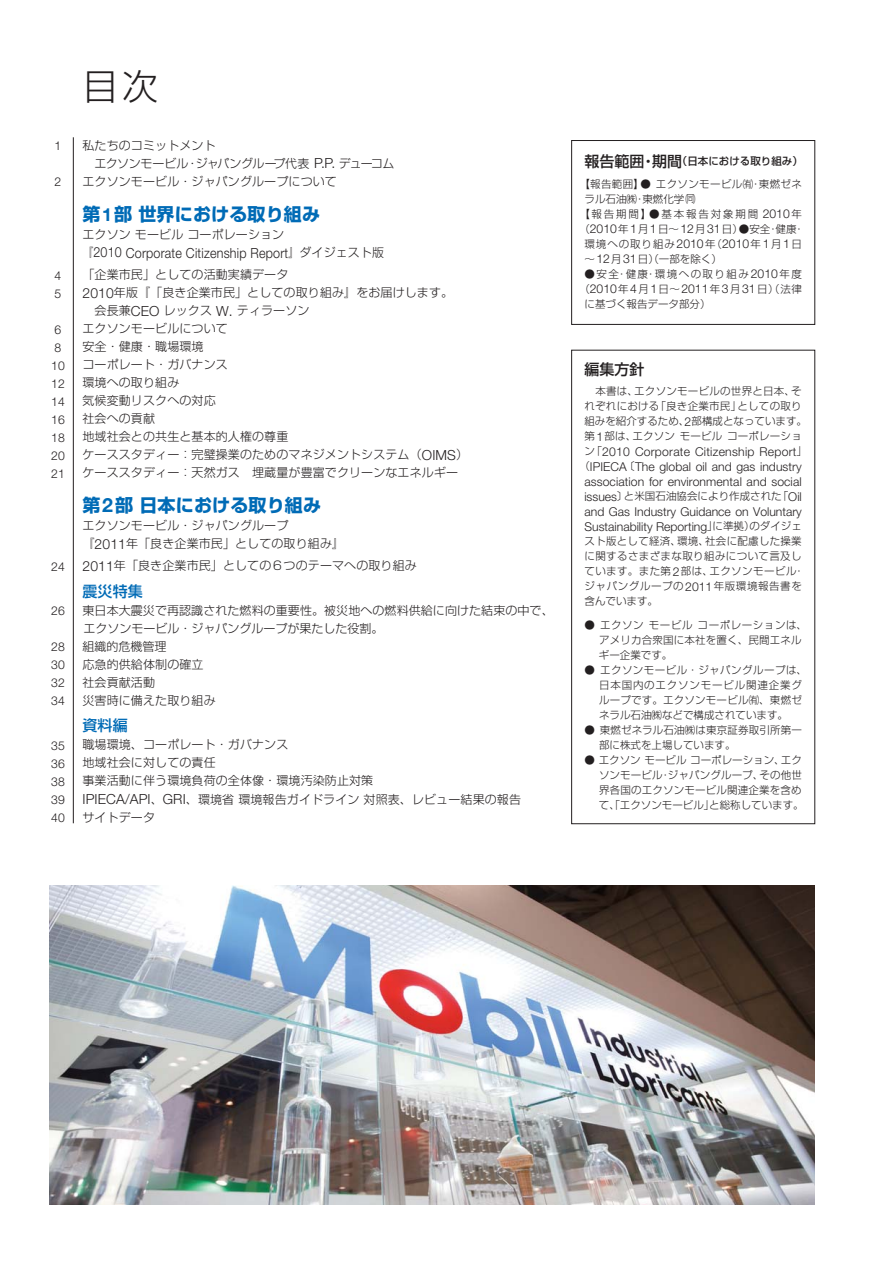
<style>
.page{position:relative;width:893px;height:1263px;background:#fff}
.page>*{position:absolute;margin:0;border:0;box-sizing:border-box;transform-origin:0 0}
.t1{font:36px "Shin Go Pro Light 90 msp RKSJ H";color:#231f20}
.t2{font:18px "Shin Go Pro Bold 90 msp RKSJ H";letter-spacing:.01em;color:#006bb6}
.t3{font:15px "Shin Go Pro Medium 90 msp RKSJ H";letter-spacing:.01em;color:#006bb6}
.t4{font:15px "Shin Go Pro Medium 90 msp RKSJ H";color:#231f20}
.t5{font:300 13.95px "Helvetica Neue";letter-spacing:.015em;color:#231f20;scale:.9 1}
.t6{font:300 12.15px/15px "Helvetica Neue";letter-spacing:.005em;color:#231f20;text-align:center}
.t7{font:12px/18px "Shin Go Pro Light 90 msp RKSJ H";letter-spacing:.01em;color:#231f20}
.t8{font:12px/18px "Shin Go Pro Light 90 msp RKSJ H";letter-spacing:-.01em;color:#231f20}
.t9{font:10.5px/15px "Shin Go Pro Light 90 msp RKSJ H";letter-spacing:.02em;color:#231f20}
.t10{font:10.5px/15px "Shin Go Pro Light 90 msp RKSJ H";letter-spacing:.045em;color:#231f20}
.t11{font:10.5px "Shin Go Pro Light 90 msp RKSJ H";color:#231f20}
.t12{font:10.5px "Shin Go Pro Light 90 msp RKSJ H";letter-spacing:.085em;color:#231f20}
.t13{font:10.5px "Shin Go Pro Light 90 msp RKSJ H";letter-spacing:.14em;color:#231f20}
.t14{font:10.5px "Shin Go Pro Light 90 msp RKSJ H";letter-spacing:.17em;color:#231f20}
.t15{font:10.5px "Shin Go Pro Medium 90 msp RKSJ H";color:#231f20}
.s1{font-family:"Helvetica Neue";font-weight:300;font-size:13.95px}
.s2{font-family:"Helvetica Neue";font-weight:700}
.s3{font-family:"Shin Go Pro Light 90 msp RKSJ H";font-weight:400;font-size:12px}
.s4{font-family:"Helvetica Neue";font-weight:700;font-size:19.5px}
.s5{font-size:15px}
.s6{font-size:9.75px}
.s7{font-family:"Helvetica Neue";font-weight:300;font-size:12.15px}
.s8{font-family:"Shin Go Pro Light 90 msp RKSJ H";font-weight:400;font-size:10.5px}
</style>
<div class="page">
<hr style="left:73px;top:137px;width:1px;height:686px;background:#231f20">
<div style="left:571px;top:140px;width:244px;height:185px;border:1px solid #231f20"></div>
<div style="left:571px;top:350px;width:244px;height:474px;border:1px solid #231f20"></div>
<img style="left:49px;top:885px;width:766px;height:319px">
<h1 class="t1" style="left:83px;top:73px;width:77px">目次</h1>
<p class="t6" style="left:55px;top:140px;width:8px">1</p>
<p class="t8" style="left:82px;top:138px;width:314px">私たちのコミットメント<br>　エクソンモービル・ジャパングループ代表 <span class="s1">P.P.</span> デューコム</p>
<p class="t6" style="left:55px;top:176px;width:8px">2</p>
<p class="t7" style="left:82px;top:174px;width:256px">エクソンモービル・ジャパングループについて</p>
<h2 class="t2" style="left:82px;top:207px;width:239px">第<span class="s2">1</span>部 世界における取り組み</h2>
<p class="t7" style="left:82px;top:227px;width:203px">エクソンモービルコーポレーション</p>
<p class="t5" style="left:82px;top:248px;width:337px"><span class="s3">『</span>2010 Corporate Citizenship Report<span class="s3">』ダイジェスト版</span></p>
<p class="t6" style="left:55px;top:269px;width:8px">4</p>
<p class="t7" style="left:82px;top:267px;width:207px">「企業市民」としての活動実績データ</p>
<p class="t6" style="left:55px;top:287px;width:8px">5</p>
<p class="t7" style="left:82px;top:285px;width:372px"><span class="s1">2010</span>年版『「良き企業市民」としての取り組み』をお届けします。　会長兼<span class="s1">CEO</span> レックス <span class="s1">W.</span> ティラーソン</p>
<p class="t6" style="left:55px;top:323px;width:8px">6</p>
<p class="t7" style="left:82px;top:321px;width:147px">エクソンモービルについて</p>
<p class="t6" style="left:55px;top:341px;width:8px">8</p>
<p class="t7" style="left:82px;top:339px;width:123px">安全・健康・職場環境</p>
<p class="t6" style="left:51px;top:359px;width:15px">10</p>
<p class="t7" style="left:82px;top:357px;width:147px">コーポレート・ガバナンス</p>
<p class="t6" style="left:51px;top:377px;width:15px">12</p>
<p class="t7" style="left:82px;top:375px;width:98px">環境への取り組み</p>
<p class="t6" style="left:51px;top:395px;width:15px">14</p>
<p class="t7" style="left:82px;top:393px;width:135px">気候変動リスクへの対応</p>
<p class="t6" style="left:51px;top:413px;width:15px">16</p>
<p class="t7" style="left:82px;top:411px;width:74px">社会への貢献</p>
<p class="t6" style="left:51px;top:431px;width:15px">18</p>
<p class="t7" style="left:82px;top:429px;width:207px">地域社会との共生と基本的人権の尊重</p>
<p class="t6" style="left:51px;top:449px;width:15px">20</p>
<p class="t7" style="left:82px;top:447px;width:387px">ケーススタディー：完璧操業のためのマネジメントシステム（<span class="s1">OIMS</span>）</p>
<p class="t6" style="left:51px;top:467px;width:15px">21</p>
<p class="t7" style="left:82px;top:465px;width:377px">ケーススタディー：天然ガス　埋蔵量が豊富でクリーンなエネルギー</p>
<h2 class="t2" style="left:82px;top:499px;width:240px">第<span class="s4">2</span>部 日本における取り組み</h2>
<p class="t7" style="left:82px;top:518px;width:263px">エクソンモービル・ジャパングループ<br>『<span class="s1">2011</span>年「良き企業市民」としての取り組み』</p>
<p class="t6" style="left:51px;top:560px;width:15px">24</p>
<p class="t7" style="left:83px;top:559px;width:336px"><span class="s1">2011</span>年「良き企業市民」としての６つのテーマへの取り組み</p>
<p class="t3" style="left:82px;top:586px;width:62px">震災特集</p>
<p class="t6" style="left:51px;top:605px;width:15px">26</p>
<p class="t7" style="left:82px;top:603px;width:473px">東日本大震災で再認識された燃料の重要性。被災地への燃料供給に向けた結束の中で、エクソンモービル・ジャパングループが果たした役割。</p>
<p class="t6" style="left:51px;top:641px;width:15px">28</p>
<p class="t7" style="left:82px;top:639px;width:85px">組織的危機管理</p>
<p class="t6" style="left:51px;top:659px;width:15px">30</p>
<p class="t7" style="left:82px;top:657px;width:123px">応急的供給体制の確立</p>
<p class="t6" style="left:51px;top:677px;width:15px">32</p>
<p class="t7" style="left:82px;top:675px;width:74px">社会貢献活動</p>
<p class="t6" style="left:51px;top:695px;width:15px">34</p>
<p class="t7" style="left:82px;top:693px;width:135px">災害時に備えた取り組み</p>
<p class="t3" style="left:82px;top:720px;width:47px">資料編</p>
<p class="t6" style="left:51px;top:739px;width:15px">35</p>
<p class="t7" style="left:82px;top:738px;width:207px">職場環境、コーポレート・ガバナンス</p>
<p class="t6" style="left:51px;top:757px;width:15px">36</p>
<p class="t7" style="left:82px;top:756px;width:135px">地域社会に対しての責任</p>
<p class="t6" style="left:51px;top:775px;width:15px">38</p>
<p class="t7" style="left:82px;top:774px;width:292px">事業活動に伴う環境負荷の全体像・環境汚染防止対策</p>
<p class="t6" style="left:51px;top:793px;width:15px">39</p>
<p class="t7" style="left:83px;top:792px;width:440px"><span class="s1">IPIECA/API</span>、<span class="s1">GRI</span>、環境省環境報告ガイドライン対照表、レビュー結果の報告</p>
<p class="t6" style="left:51px;top:811px;width:15px">40</p>
<p class="t7" style="left:82px;top:810px;width:74px">サイトデータ</p>
<p class="t15" style="left:585px;top:157px;width:220px"><span class="s5">報告範囲・期間</span>（日本における取り組み）</p>
<p class="t9" style="left:579px;top:178px;width:224px">【報告範囲】● エクソンモービル㈲・東燃ゼネ</p>
<p class="t11" style="left:585px;top:195px;width:117px">ラル石油㈱・東燃化学（<span class="s6">同</span>）</p>
<p class="t14" style="left:579px;top:210px;width:224px">【報告期間】●基本報告対象期間 <span class="s7">2010</span>年</p>
<p class="t9" style="left:579px;top:223px;width:227px">（<span class="s7">2010</span>年<span class="s7">1</span>月<span class="s7">1</span>日～<span class="s7">12</span>月<span class="s7">31</span>日）●安全・健康・</p>
<p class="t12" style="left:585px;top:240px;width:219px">環境への取り組み<span class="s7">2010</span>年（<span class="s7">2010</span>年<span class="s7">1</span>月<span class="s7">1</span>日</p>
<p class="t9" style="left:585px;top:253px;width:139px">～<span class="s7">12</span>月<span class="s7">31</span>日）（一部を除く）</p>
<p class="t13" style="left:585px;top:270px;width:219px">●安全・健康・環境への取り組み<span class="s7">2010</span>年度</p>
<p class="t6" style="left:579px;top:282px;width:224px"><span class="s8">（</span>2010<span class="s8">年</span>4<span class="s8">月</span>1<span class="s8">日～</span>2011<span class="s8">年</span>3<span class="s8">月</span>31<span class="s8">日）（法律</span></p>
<p class="t11" style="left:585px;top:300px;width:127px">に基づく報告データ部分）</p>
<p class="t4" style="left:585px;top:363px;width:61px">編集方針</p>
<p class="t9" style="left:584px;top:385px;width:224px">　本書は、エクソンモービルの世界と日本、それぞれにおける「良き企業市民」としての取り組みを紹介するため、<span class="s7">2</span>部構成となっています。第<span class="s7">1</span>部は、エクソンモービルコーポレーショ</p>
<p class="t6" style="left:579px;top:445px;width:229px"><span class="s8">ン「</span>2010 Corporate Citizenship Report<span class="s8">」（</span>IPIECA<span class="s8">〔</span>The global oil and gas industry association for environmental and social</p>
<p class="t9" style="left:584px;top:490px;width:219px"><span class="s7">issues</span>〕と米国石油協会により作成された「<span class="s7">Oil</span></p>
<p class="t6" style="left:585px;top:505px;width:219px;text-align:left">and Gas Industry Guidance on Voluntary<br>Sustainability Reporting<span class="s8">」に準拠）のダイジェ</span></p>
<p class="t9" style="left:584px;top:535px;width:222px">スト版として経済、環境、社会に配慮した操業に関するさまざまな取り組みについて言及しています。また第<span class="s7">2</span>部は、エクソンモービル・ジャパングループの<span class="s7">2011</span>年版環境報告書を含んでいます。</p>
<p class="t9" style="left:599px;top:619px;width:210px;text-indent:-14px">● エクソンモービルコーポレーションは、アメリカ合衆国に本社を置く、民間エネルギー企業です。</p>
<p class="t10" style="left:599px;top:664px;width:210px;text-indent:-15px">● エクソンモービル・ジャパングループは、日本国内のエクソンモービル関連企業グループです。エクソンモービル㈲、東燃ゼネラル石油㈱などで構成されています。</p>
<p class="t9" style="left:599px;top:724px;width:204px;text-indent:-14px">● 東燃ゼネラル石油㈱は東京証券取引所第一部に株式を上場しています。</p>
<p class="t9" style="left:599px;top:754px;width:206px;text-indent:-14px">● エクソンモービルコーポレーション、エクソンモービル・ジャパングループ、その他世界各国のエクソンモービル関連企業を含めて、「エクソンモービル」と総称しています。</p>
</div>
